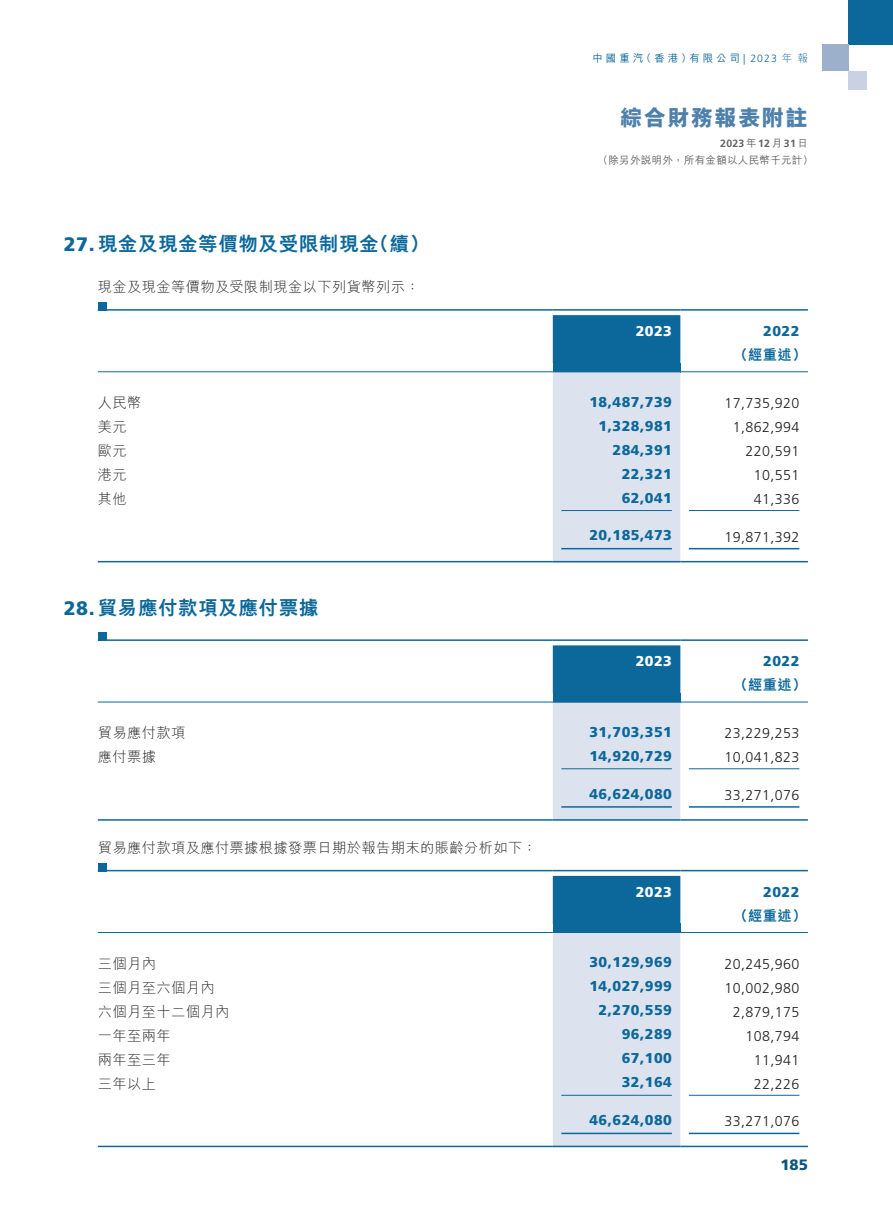
<style>
.page{position:relative;width:893px;height:1212px;background:#fff}
.page>*{position:absolute;margin:0;border:0;box-sizing:border-box;transform-origin:0 0}
.t1{font:800 22.5px "M Hei HK";letter-spacing:.05em;color:#4e80ac}
._3__標題{font:800 19.5px "M Hei HK";letter-spacing:.03em;color:#0c689a}
.t2{font:900 15px "Frutiger LT Std";color:#095582}
._1__內文{font:900 14.25px "Frutiger LT Std";letter-spacing:.03em;color:#0c689a}
._1__內文-2{font:300 14.25px "Frutiger LT Std";letter-spacing:.03em;color:#231f20}
._1__內文-3{font:300 14.25px "M Hei HK";letter-spacing:.03em;color:#231f20}
._1__內文-4{font:800 14.25px "M Hei HK";letter-spacing:.03em;color:#0c689a}
._1__內文-5{font:900 14.25px "Frutiger LT Std";letter-spacing:.03em;color:#fff}
.t3{font:500 10.5px "M Hei HK";letter-spacing:.03em;color:#636366}
.t4{font:500 10.5px "M Hei HK";letter-spacing:.28em;color:#0c689a}
.t5{font:700 10.5px "Frutiger LT Std";letter-spacing:.03em;color:#636366}
.s1{font-family:"M Hei HKS"}
.s2{font-family:"Frutiger LT Std";font-weight:300}
.s3{font-weight:300}
.s4{font-family:"Frutiger LT Std";font-weight:900}
.s5{font-family:"M Hei HK";font-weight:500}
</style>
<div class="page">
<div style="left:848px;top:0;width:45px;height:44px;background:#0c689a"></div>
<div style="left:822px;top:44px;width:26px;height:27px;background:#9cb0cc"></div>
<div style="left:848px;top:71px;width:19px;height:19px;background:#c8d2e3"></div>
<div style="left:553px;top:315px;width:127px;height:48px;background:#0c689a"></div>
<div style="left:553px;top:363px;width:127px;height:9px;background:#0c689a"></div>
<div style="left:553px;top:372px;width:127px;height:189px;background:#dde3ee"></div>
<hr style="left:98px;top:309px;width:455px;height:2px;background:#0c689a">
<div style="left:98px;top:302px;width:8px;height:9px;background:#0c689a"></div>
<hr style="left:553px;top:309px;width:127px;height:2px;background:#0c689a">
<hr style="left:680px;top:309px;width:128px;height:2px;background:#0c689a">
<hr style="left:98px;top:371px;width:455px;height:1px;background:#0c689a">
<hr style="left:680px;top:371px;width:128px;height:1px;background:#0c689a">
<hr style="left:561px;top:510px;width:111px;height:1px;background:#0c689a">
<hr style="left:689px;top:510px;width:110px;height:1px;background:#0c689a">
<hr style="left:561px;top:548px;width:111px;height:1px;background:#0c689a">
<hr style="left:689px;top:548px;width:110px;height:1px;background:#0c689a">
<hr style="left:98px;top:561px;width:455px;height:1px;background:#0c689a">
<hr style="left:553px;top:561px;width:127px;height:1px;background:#0c689a">
<hr style="left:680px;top:561px;width:128px;height:1px;background:#0c689a">
<div style="left:553px;top:645px;width:127px;height:48px;background:#0c689a"></div>
<div style="left:553px;top:693px;width:127px;height:9px;background:#0c689a"></div>
<div style="left:553px;top:703px;width:127px;height:116px;background:#dde3ee"></div>
<hr style="left:98px;top:639px;width:455px;height:2px;background:#0c689a">
<div style="left:98px;top:632px;width:8px;height:9px;background:#0c689a"></div>
<hr style="left:553px;top:639px;width:127px;height:2px;background:#0c689a">
<hr style="left:680px;top:639px;width:128px;height:2px;background:#0c689a">
<hr style="left:98px;top:702px;width:455px;height:1px;background:#0c689a">
<hr style="left:553px;top:702px;width:127px;height:1px;background:#0c689a">
<hr style="left:680px;top:702px;width:128px;height:1px;background:#0c689a">
<hr style="left:561px;top:768px;width:111px;height:1px;background:#0c689a">
<hr style="left:689px;top:768px;width:110px;height:1px;background:#0c689a">
<hr style="left:561px;top:806px;width:111px;height:2px;background:#0c689a">
<hr style="left:689px;top:806px;width:110px;height:2px;background:#0c689a">
<hr style="left:98px;top:819px;width:455px;height:2px;background:#0c689a">
<hr style="left:553px;top:819px;width:127px;height:2px;background:#0c689a">
<hr style="left:680px;top:819px;width:128px;height:2px;background:#0c689a">
<div style="left:553px;top:876px;width:127px;height:48px;background:#0c689a"></div>
<div style="left:553px;top:924px;width:127px;height:9px;background:#0c689a"></div>
<div style="left:553px;top:933px;width:127px;height:213px;background:#dde3ee"></div>
<hr style="left:98px;top:870px;width:455px;height:1px;background:#0c689a">
<div style="left:98px;top:863px;width:8px;height:8px;background:#0c689a"></div>
<hr style="left:553px;top:870px;width:127px;height:1px;background:#0c689a">
<hr style="left:680px;top:870px;width:128px;height:1px;background:#0c689a">
<hr style="left:98px;top:932px;width:455px;height:1px;background:#0c689a">
<hr style="left:680px;top:932px;width:128px;height:1px;background:#0c689a">
<hr style="left:561px;top:1095px;width:111px;height:1px;background:#0c689a">
<hr style="left:689px;top:1095px;width:110px;height:1px;background:#0c689a">
<hr style="left:561px;top:1132px;width:111px;height:2px;background:#0c689a">
<hr style="left:689px;top:1132px;width:110px;height:2px;background:#0c689a">
<hr style="left:98px;top:1146px;width:455px;height:1px;background:#0c689a">
<hr style="left:553px;top:1146px;width:127px;height:1px;background:#0c689a">
<hr style="left:680px;top:1146px;width:128px;height:1px;background:#0c689a">
<p class="t4" style="left:592px;top:50px;width:217px">中國重汽<span class="s1">（</span>香港<span class="s1">）</span>有限公司<span class="s2">| 2023</span> <span class="s3">年報</span></p>
<p class="_3__標題" style="left:64px;top:234px;width:367px"><span class="s4">27.</span> 現金及現金等價物及受限制現金（續）</p>
<p class="_1__內文-3" style="left:98px;top:280px;width:323px">現金及現金等價物及受限制現金以下列貨幣列示：</p>
<h1 class="t1" style="left:620px;top:107px;width:189px">綜合財務報表附註</h1>
<p class="t5" style="left:720px;top:137px;width:89px">2023<span class="s5">年</span>12<span class="s5">月</span>31<span class="s5">日</span></p>
<p class="t3" style="left:598px;top:152px;width:217px"><span class="s1">（</span>除另外說明外<span class="s1">，</span>所有金額以人民幣千元計<span class="s1">）</span></p>
<p class="_1__內文-5" style="left:636px;top:323px;width:38px">2023</p>
<p class="_1__內文" style="left:763px;top:323px;width:38px">2022</p>
<p class="_1__內文-4" style="left:734px;top:348px;width:75px">（經重述）</p>
<p class="_1__內文-3" style="left:98px;top:395px;width:45px">人民幣</p>
<p class="_1__內文" style="left:589px;top:393px;width:84px">18,487,739</p>
<p class="_1__內文-2" style="left:724px;top:395px;width:76px">17,735,920</p>
<p class="_1__內文-3" style="left:98px;top:419px;width:30px">美元</p>
<p class="_1__內文" style="left:599px;top:417px;width:75px">1,328,981</p>
<p class="_1__內文-2" style="left:733px;top:419px;width:68px">1,862,994</p>
<p class="_1__內文-3" style="left:98px;top:443px;width:30px">歐元</p>
<p class="_1__內文" style="left:613px;top:441px;width:61px">284,391</p>
<p class="_1__內文-2" style="left:745px;top:443px;width:55px">220,591</p>
<p class="_1__內文-3" style="left:98px;top:467px;width:30px">港元</p>
<p class="_1__內文" style="left:622px;top:465px;width:52px">22,321</p>
<p class="_1__內文-2" style="left:754px;top:467px;width:47px">10,551</p>
<p class="_1__內文-3" style="left:98px;top:491px;width:30px">其他</p>
<p class="_1__內文" style="left:622px;top:489px;width:52px">62,041</p>
<p class="_1__內文-2" style="left:754px;top:491px;width:47px">41,336</p>
<p class="_1__內文" style="left:589px;top:527px;width:84px">20,185,473</p>
<p class="_1__內文-2" style="left:724px;top:529px;width:76px">19,871,392</p>
<p class="_3__標題" style="left:64px;top:598px;width:256px"><span class="s4">28.</span> 貿易應付款項及應付票據</p>
<p class="_1__內文-5" style="left:636px;top:653px;width:38px">2023</p>
<p class="_1__內文" style="left:763px;top:653px;width:38px">2022</p>
<p class="_1__內文-4" style="left:734px;top:678px;width:75px">（經重述）</p>
<p class="_1__內文-3" style="left:98px;top:725px;width:89px">貿易應付款項</p>
<p class="_1__內文" style="left:589px;top:723px;width:84px">31,703,351</p>
<p class="_1__內文-2" style="left:724px;top:725px;width:76px">23,229,253</p>
<p class="_1__內文-3" style="left:98px;top:749px;width:60px">應付票據</p>
<p class="_1__內文" style="left:589px;top:747px;width:84px">14,920,729</p>
<p class="_1__內文-2" style="left:724px;top:749px;width:76px">10,041,823</p>
<p class="_1__內文" style="left:589px;top:785px;width:84px">46,624,080</p>
<p class="_1__內文-2" style="left:724px;top:787px;width:76px">33,271,076</p>
<p class="_1__內文-3" style="left:98px;top:840px;width:441px">貿易應付款項及應付票據根據發票日期於報告期末的賬齡分析如下：</p>
<p class="_1__內文-5" style="left:636px;top:883px;width:38px">2023</p>
<p class="_1__內文" style="left:763px;top:883px;width:38px">2022</p>
<p class="_1__內文-4" style="left:734px;top:908px;width:75px">（經重述）</p>
<p class="_1__內文-3" style="left:98px;top:956px;width:60px">三個月內</p>
<p class="_1__內文" style="left:589px;top:954px;width:84px">30,129,969</p>
<p class="_1__內文-2" style="left:724px;top:955px;width:76px">20,245,960</p>
<p class="_1__內文-3" style="left:98px;top:980px;width:118px">三個月至六個月內</p>
<p class="_1__內文" style="left:589px;top:978px;width:84px">14,027,999</p>
<p class="_1__內文-2" style="left:724px;top:979px;width:76px">10,002,980</p>
<p class="_1__內文-3" style="left:98px;top:1004px;width:133px">六個月至十二個月內</p>
<p class="_1__內文" style="left:599px;top:1002px;width:75px">2,270,559</p>
<p class="_1__內文-2" style="left:733px;top:1003px;width:68px">2,879,175</p>
<p class="_1__內文-3" style="left:98px;top:1028px;width:74px">一年至兩年</p>
<p class="_1__內文" style="left:622px;top:1026px;width:52px">96,289</p>
<p class="_1__內文-2" style="left:745px;top:1027px;width:55px">108,794</p>
<p class="_1__內文-3" style="left:98px;top:1052px;width:74px">兩年至三年</p>
<p class="_1__內文" style="left:622px;top:1050px;width:52px">67,100</p>
<p class="_1__內文-2" style="left:754px;top:1051px;width:47px">11,941</p>
<p class="_1__內文-3" style="left:98px;top:1076px;width:60px">三年以上</p>
<p class="_1__內文" style="left:622px;top:1074px;width:52px">32,164</p>
<p class="_1__內文-2" style="left:754px;top:1075px;width:47px">22,226</p>
<p class="_1__內文" style="left:589px;top:1111px;width:84px">46,624,080</p>
<p class="_1__內文-2" style="left:724px;top:1113px;width:76px">33,271,076</p>
<p class="t2" style="left:780px;top:1156px;width:29px">185</p>
</div>
